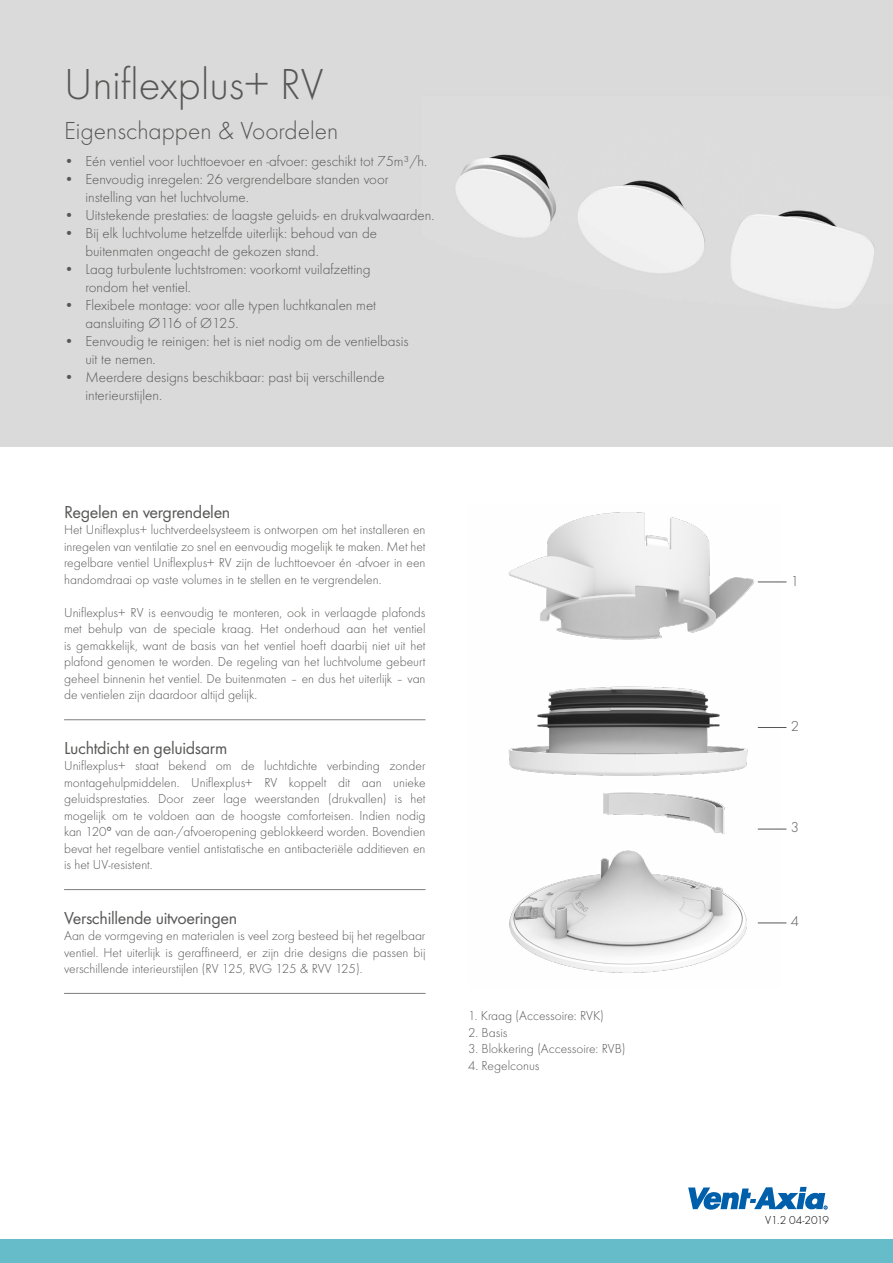
<style>
.page{position:relative;width:893px;height:1263px;background:#fff}
.page>*{position:absolute;margin:0;border:0;box-sizing:border-box;transform-origin:0 0}
.t1{font:300 45px "Futura T";color:#575756}
.t2{font:300 25.5px "Futura T";color:#575756}
.t3{font:18px "Futura T";letter-spacing:-.02em;color:#575756}
.t4{font:300 15px/18px "Futura T";color:#575756}
.t5{font:300 13.5px/16.5px "Futura T";color:#575756;text-align:justify}
.t6{font:300 12px "Futura T";color:#000}
</style>
<div class="page">
<div style="left:0;top:1239px;width:893px;height:24px;background:#67bcca"></div>
<svg style="left:688px;top:1187px;width:139px;height:23px"></svg>
<div style="left:0;top:0;width:893px;height:446px;background:#dadada"></div>
<hr style="left:64px;top:719px;width:362px;height:1px;background:#7e7e7d">
<hr style="left:64px;top:889px;width:362px;height:1px;background:#7e7e7d">
<hr style="left:64px;top:993px;width:362px;height:1px;background:#7e7e7d">
<img style="left:508px;top:512px;width:272px;height:461px">
<svg style="left:758px;top:582px;width:28px;height:1px"></svg>
<svg style="left:758px;top:727px;width:28px;height:1px"></svg>
<svg style="left:758px;top:829px;width:28px;height:1px"></svg>
<svg style="left:758px;top:923px;width:28px;height:1px"></svg>
<h1 class="t1" style="left:64px;top:58px;width:261px">Uniflexplus+ RV</h1>
<h2 class="t2" style="left:64px;top:115px;width:276px">Eigenschappen &amp; Voordelen</h2>
<p class="t4" style="left:64px;top:151px;width:365px">• Eén ventiel voor luchttoevoer en -afvoer: geschikt tot 75m³/h.</p>
<p class="t4" style="left:85px;top:169px;width:305px;text-indent:-21px">• Eenvoudig inregelen: 26 vergrendelbare standen voor instelling van het luchtvolume.</p>
<p class="t4" style="left:64px;top:205px;width:372px">• Uitstekende prestaties: de laagste geluids- en drukvalwaarden.</p>
<p class="t4" style="left:85px;top:223px;width:293px;text-indent:-21px">• Bij elk luchtvolume hetzelfde uiterlijk: behoud van de buitenmaten ongeacht de gekozen stand.</p>
<p class="t4" style="left:85px;top:259px;width:287px;text-indent:-21px">• Laag turbulente luchtstromen: voorkomt vuilafzetting rondom het ventiel.</p>
<p class="t4" style="left:85px;top:295px;width:292px;text-indent:-21px">• Flexibele montage: voor alle typen luchtkanalen met aansluiting Ø116 of Ø125.</p>
<p class="t4" style="left:85px;top:331px;width:325px;text-indent:-21px">• Eenvoudig te reinigen: het is niet nodig om de ventielbasis uit te nemen.</p>
<p class="t4" style="left:85px;top:367px;width:301px;text-indent:-21px">• Meerdere designs beschikbaar: past bij verschillende interieurstijlen.</p>
<h3 class="t3" style="left:64px;top:501px;width:168px">Regelen en vergrendelen</h3>
<p class="t5" style="left:64px;top:522px;width:363px">Het Uniflexplus+ luchtverdeelsysteem is ontworpen om het installeren en inregelen van ventilatie zo snel en eenvoudig mogelijk te maken. Met het regelbare ventiel Uniflexplus+ RV zijn de luchttoevoer én -afvoer in een handomdraai op vaste volumes in te stellen en te vergrendelen.</p>
<p class="t5" style="left:64px;top:604px;width:363px">Uniflexplus+ RV is eenvoudig te monteren, ook in verlaagde plafonds met behulp van de speciale kraag. Het onderhoud aan het ventiel is gemakkelijk, want de basis van het ventiel hoeft daarbij niet uit het plafond genomen te worden. De regeling van het luchtvolume gebeurt geheel binnenin het ventiel. De buitenmaten – en dus het uiterlijk – van de ventielen zijn daardoor altijd gelijk.</p>
<h3 class="t3" style="left:64px;top:737px;width:165px">Luchtdicht en geluidsarm</h3>
<p class="t5" style="left:64px;top:757px;width:363px">Uniflexplus+ staat bekend om de luchtdichte verbinding zonder montagehulpmiddelen. Uniflexplus+ RV koppelt dit aan unieke geluidsprestaties. Door zeer lage weerstanden (drukvallen) is het mogelijk om te voldoen aan de hoogste comforteisen. Indien nodig kan 120° van de aan-/afvoeropening geblokkeerd worden. Bovendien bevat het regelbare ventiel antistatische en antibacteriële additieven en is het UV-resistent.</p>
<h3 class="t3" style="left:64px;top:907px;width:175px">Verschillende uitvoeringen</h3>
<p class="t5" style="left:64px;top:927px;width:363px">Aan de vormgeving en materialen is veel zorg besteed bij het regelbaar ventiel. Het uiterlijk is geraffineerd, er zijn drie designs die passen bij verschillende interieurstijlen (RV 125, RVG 125 &amp; RVV 125).</p>
<p class="t5" style="left:468px;top:1007px;width:137px">1. Kraag (Accessoire: RVK)</p>
<p class="t5" style="left:468px;top:1024px;width:41px">2. Basis</p>
<p class="t5" style="left:468px;top:1040px;width:159px">3. Blokkering (Accessoire: RVB)</p>
<p class="t5" style="left:468px;top:1057px;width:73px">4. Regelconus</p>
<p class="t4" style="left:791px;top:571px;width:10px">1</p>
<p class="t4" style="left:791px;top:717px;width:10px">2</p>
<p class="t4" style="left:791px;top:818px;width:10px">3</p>
<p class="t4" style="left:791px;top:911px;width:10px">4</p>
<p class="t6" style="left:765px;top:1213px;width:65px">V1.2 04-2019</p>
</div>
